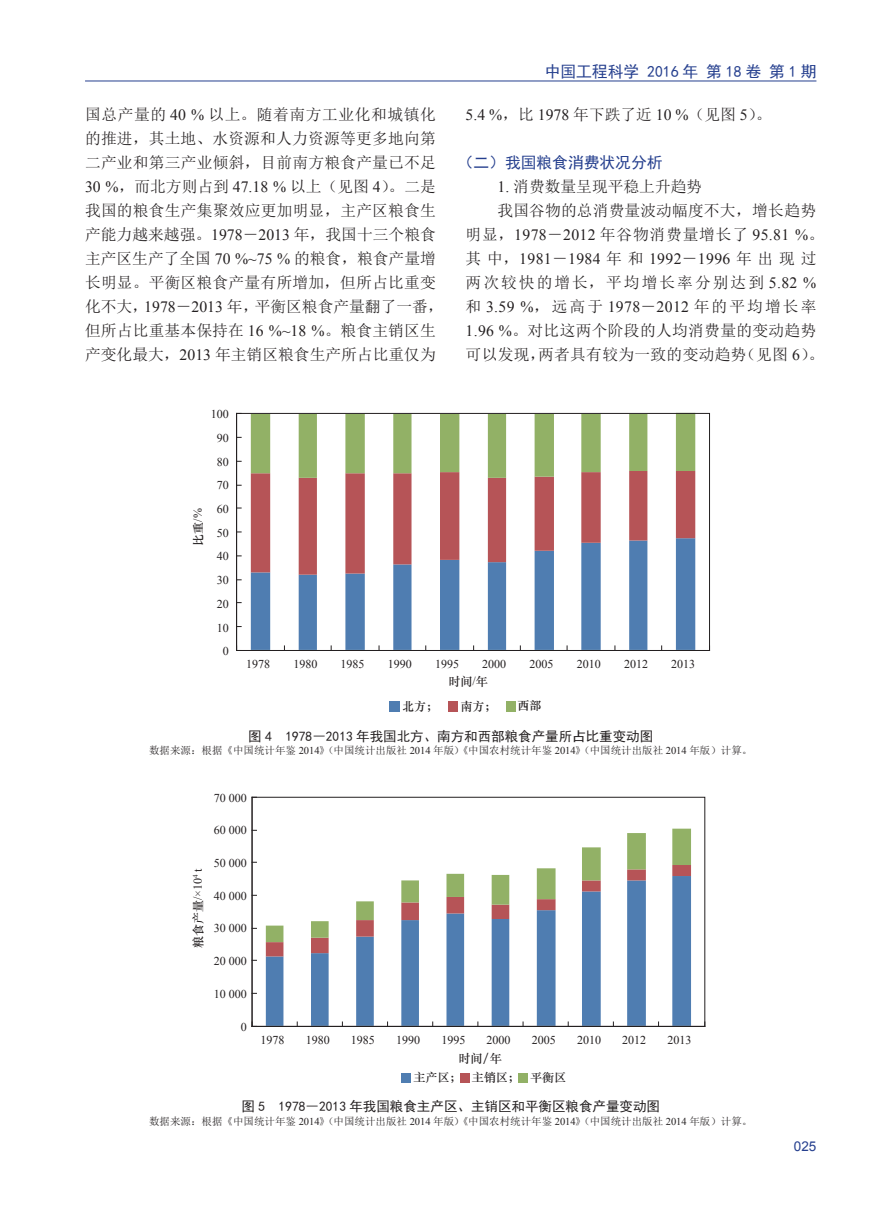
<style>
.page{position:relative;width:893px;height:1212px;background:#fff}
.page>*{position:absolute;margin:0;border:0;box-sizing:border-box;transform-origin:0 0}
.t1{font:15.75px/24px "Sim Sun";letter-spacing:.015em;color:#231f20}
.t2{font:15.75px "Times New Roman";letter-spacing:.02em;color:#231f20}
.t3{font:15.75px "Sim Hei";color:#253f8e}
.t4{font:15.75px "Sim Sun";letter-spacing:.05em;color:#231f20}
.t5{font:13.5px "Sim Hei";color:#231f20}
.t6{font:13.5px "Arial";color:#253f8e}
.t7{font:12px "Times New Roman";color:#231f20}
.t8{font:12px "ST Zhongsong";color:#231f20}
.t9{font:10.5px "Sim Sun";color:#231f20}
.s1{font-family:"Times New Roman"}
.s2{font-family:"Sim Sun"}
.s3{font-family:"ST Zhongsong"}
</style>
<div class="page">
<hr style="left:85px;top:81px;width:731px;height:1px;background:#253f8e">
<svg style="left:251px;top:575px;width:444px;height:74px"></svg>
<svg style="left:251px;top:478px;width:444px;height:97px"></svg>
<svg style="left:251px;top:415px;width:444px;height:63px"></svg>
<div style="left:390px;top:701px;width:10px;height:11px;background:#4f7db1"></div>
<div style="left:449px;top:701px;width:9px;height:11px;background:#b65457"></div>
<div style="left:506px;top:701px;width:9px;height:11px;background:#92b166"></div>
<div style="left:236px;top:413px;width:474px;height:238px;border:1px solid #231f20"></div>
<svg style="left:266px;top:956px;width:425px;height:69px"></svg>
<svg style="left:266px;top:942px;width:425px;height:14px"></svg>
<svg style="left:266px;top:829px;width:425px;height:113px"></svg>
<div style="left:401px;top:1073px;width:10px;height:10px;background:#4f7db1"></div>
<div style="left:460px;top:1073px;width:10px;height:10px;background:#b65457"></div>
<div style="left:518px;top:1073px;width:10px;height:10px;background:#92b166"></div>
<div style="left:252px;top:797px;width:453px;height:230px;border:1px solid #231f20"></div>
<p class="t3" style="left:545px;top:64px;width:273px">中国工程科学 2016 年 第 18 卷 第 1 期</p>
<p class="t1" style="left:85px;top:102px;width:360px">国总产量的 <span class="s1">40 %</span> 以上。随着南方工业化和城镇化的推进，其土地、水资源和人力资源等更多地向第二产业和第三产业倾斜，目前南方粮食产量已不足<br><span class="s1">30 %</span>，而北方则占到 <span class="s1">47.18 %</span> 以上（见图 <span class="s1">4</span>）。二是我国的粮食生产集聚效应更加明显，主产区粮食生产能力越来越强。<span class="s1">1978</span>―<span class="s1">2013</span> 年，我国十三个粮食主产区生产了全国 <span class="s1">70 %~75 %</span> 的粮食，粮食产量增长明显。平衡区粮食产量有所增加，但所占比重变化不大，<span class="s1">1978</span>―<span class="s1">2013</span> 年，平衡区粮食产量翻了一番，但所占比重基本保持在 <span class="s1">16 %~18 %</span>。粮食主销区生产变化最大，<span class="s1">2013</span> 年主销区粮食生产所占比重仅为</p>
<p class="t2" style="left:466px;top:104px;width:307px">5.4 %<span class="s2">，比</span> 1978 <span class="s2">年下跌了近</span> 10 %<span class="s2">（见图</span> 5<span class="s2">）。</span></p>
<p class="t3" style="left:458px;top:154px;width:206px">（二）我国粮食消费状况分析</p>
<p class="t1" style="left:497px;top:174px;width:206px"><span class="s1">1.</span> 消费数量呈现平稳上升趋势</p>
<p class="t1" style="left:497px;top:198px;width:320px">我国谷物的总消费量波动幅度不大，增长趋势</p>
<p class="t4" style="left:466px;top:226px;width:360px">明显，<span class="s1">1978</span>―<span class="s1">2012</span> 年谷物消费量增长了 <span class="s1">95.81 %</span>。</p>
<p class="t2" style="left:466px;top:248px;width:352px"><span class="s2">其中，</span>1981<span class="s2">―</span>1984 <span class="s2">年和</span> 1992<span class="s2">―</span>1996 <span class="s2">年出现过</span></p>
<p class="t1" style="left:466px;top:270px;width:360px">两次较快的增长，平均增长率分别达到 <span class="s1">5.82 %</span>和 <span class="s1">3.59 %</span>，远高于 <span class="s1">1978</span>―<span class="s1">2012</span> 年的平均增长率<br><span class="s1">1.96 %</span>。对比这两个阶段的人均消费量的变动趋势可以发现，两者具有较为一致的变动趋势（见图 <span class="s1">6</span>）。</p>
<p class="t7" style="left:211px;top:406px;width:19px">100</p>
<p class="t7" style="left:217px;top:430px;width:13px">90</p>
<p class="t7" style="left:217px;top:454px;width:13px">80</p>
<p class="t8" style="left:190px;top:546px;width:39px;rotate:-90deg">比重<span class="s1">/%</span></p>
<p class="t7" style="left:217px;top:477px;width:13px">70</p>
<p class="t7" style="left:217px;top:501px;width:13px">60</p>
<p class="t7" style="left:217px;top:525px;width:13px">50</p>
<p class="t7" style="left:217px;top:548px;width:13px">40</p>
<p class="t7" style="left:217px;top:572px;width:13px">30</p>
<p class="t7" style="left:217px;top:596px;width:13px">20</p>
<p class="t7" style="left:217px;top:619px;width:13px">10</p>
<p class="t7" style="left:223px;top:643px;width:7px">0</p>
<p class="t7" style="left:246px;top:656px;width:25px">1978</p>
<p class="t7" style="left:293px;top:656px;width:25px">1980</p>
<p class="t7" style="left:341px;top:656px;width:25px">1985</p>
<p class="t7" style="left:388px;top:656px;width:25px">1990</p>
<p class="t7" style="left:435px;top:656px;width:25px">1995</p>
<p class="t7" style="left:482px;top:656px;width:25px">2000</p>
<p class="t7" style="left:529px;top:656px;width:25px">2005</p>
<p class="t7" style="left:577px;top:656px;width:25px">2010</p>
<p class="t7" style="left:624px;top:656px;width:25px">2012</p>
<p class="t7" style="left:671px;top:656px;width:25px">2013</p>
<p class="t8" style="left:402px;top:697px;width:37px">北方；</p>
<p class="t8" style="left:460px;top:697px;width:37px">南方；</p>
<p class="t8" style="left:449px;top:673px;width:41px">时间<span class="s1">/</span>年</p>
<p class="t8" style="left:517px;top:697px;width:25px">西部</p>
<p class="t5" style="left:248px;top:729px;width:407px">图 4 1978―2013 年我国北方、南方和西部粮食产量所占比重变动图</p>
<p class="t9" style="left:149px;top:745px;width:605px">数据来源：根据《中国统计年鉴 <span class="s1">2014</span>》（中国统计出版社 <span class="s1">2014</span> 年版）《中国农村统计年鉴 <span class="s1">2014</span>》（中国统计出版社 <span class="s1">2014</span> 年版）计算。</p>
<p class="t7" style="left:214px;top:790px;width:35px">70 000</p>
<p class="t7" style="left:190px;top:948px;width:82px;rotate:-90deg"><span class="s3">粮食产量</span>/×10<sup>4</sup> t</p>
<p class="t7" style="left:214px;top:822px;width:35px">60 000</p>
<p class="t7" style="left:214px;top:855px;width:35px">50 000</p>
<p class="t7" style="left:214px;top:888px;width:35px">40 000</p>
<p class="t7" style="left:214px;top:920px;width:35px">30 000</p>
<p class="t7" style="left:214px;top:953px;width:35px">20 000</p>
<p class="t7" style="left:214px;top:986px;width:35px">10 000</p>
<p class="t7" style="left:241px;top:1018px;width:8px">0</p>
<p class="t7" style="left:260px;top:1032px;width:26px">1978</p>
<p class="t7" style="left:306px;top:1032px;width:26px">1980</p>
<p class="t7" style="left:351px;top:1032px;width:26px">1985</p>
<p class="t7" style="left:396px;top:1032px;width:26px">1990</p>
<p class="t7" style="left:441px;top:1032px;width:26px">1995</p>
<p class="t7" style="left:487px;top:1032px;width:26px">2000</p>
<p class="t7" style="left:532px;top:1032px;width:26px">2005</p>
<p class="t7" style="left:577px;top:1032px;width:26px">2010</p>
<p class="t7" style="left:622px;top:1032px;width:26px">2012</p>
<p class="t7" style="left:667px;top:1032px;width:26px">2013</p>
<p class="t8" style="left:414px;top:1068px;width:108px">主产区； 主销区；</p>
<p class="t8" style="left:458px;top:1050px;width:45px">时间/年</p>
<p class="t8" style="left:530px;top:1068px;width:38px">平衡区</p>
<p class="t5" style="left:241px;top:1100px;width:420px">图 5 1978―2013 年我国粮食主产区、主销区和平衡区粮食产量变动图</p>
<p class="t9" style="left:149px;top:1116px;width:605px">数据来源：根据《中国统计年鉴 <span class="s1">2014</span>》（中国统计出版社 <span class="s1">2014</span> 年版）《中国农村统计年鉴 <span class="s1">2014</span>》（中国统计出版社 <span class="s1">2014</span> 年版）计算。</p>
<p class="t6" style="left:794px;top:1138px;width:24px">025</p>
</div>
